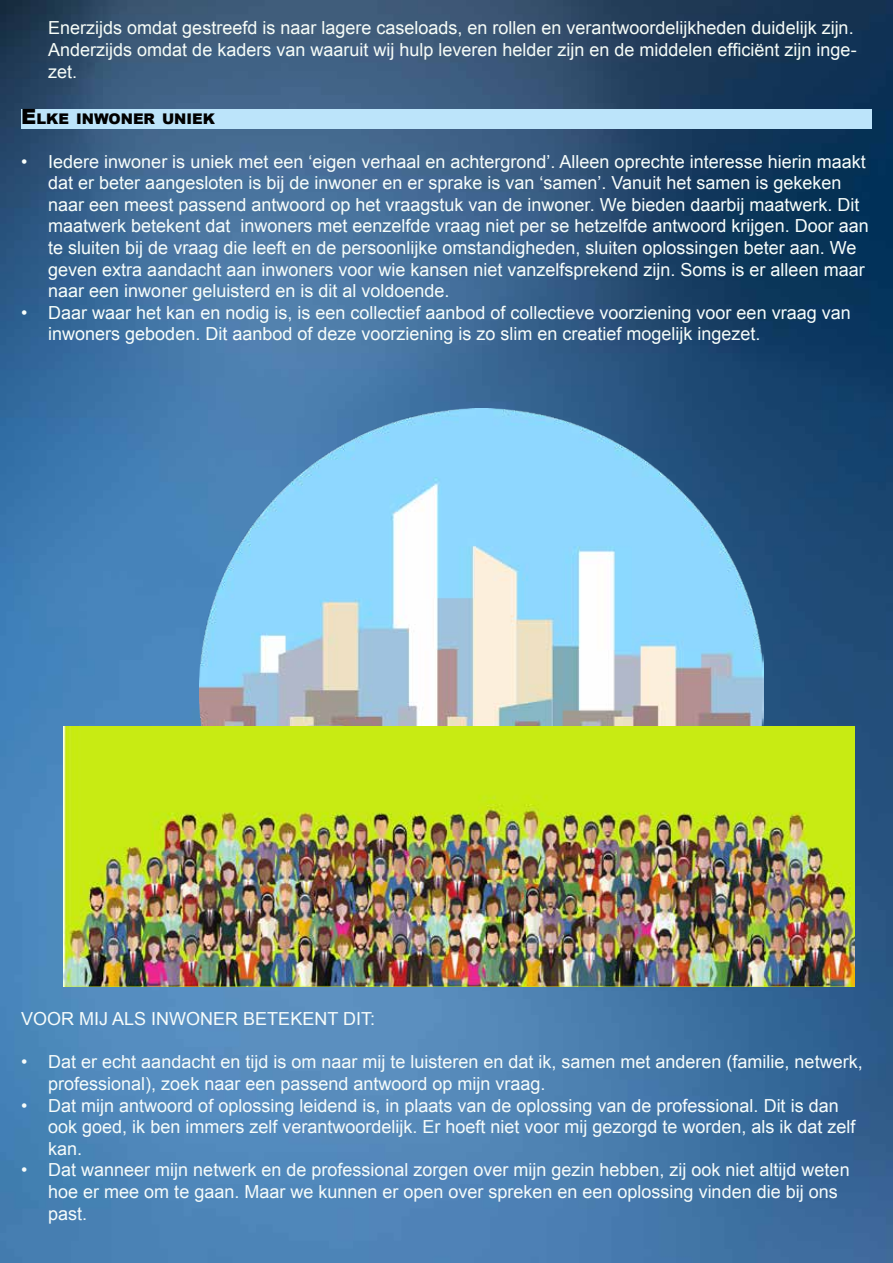
<style>
.page{position:relative;width:893px;height:1263px;background:#fff}
.page>*{position:absolute;margin:0;border:0;box-sizing:border-box;transform-origin:0 0}
.t1{font:18px/21.6px "Arial";color:#f8fefb}
.t2{font:18px/21.6px "Arial";color:#f6fcfb}
.t3{font:18px/21.6px "Arial";color:#f7fdf8}
.t4{font:900 14.7px "Arial";color:#000}
.s1{font-size:21px}
</style>
<div class="page">
<img style="left:0;top:0;width:893px;height:1263px">
<img style="left:200px;top:408px;width:563px;height:318px">
<div style="left:21px;top:109px;width:851px;height:20px;background:#bce4fa"></div>
<img style="left:64px;top:726px;width:791px;height:260px">
<p class="t3" style="left:48px;top:17px;width:810px">Enerzijds omdat gestreefd is naar lagere caseloads, en rollen en verantwoordelijkheden duidelijk zijn.<br>Anderzijds omdat de kaders van waaruit wij hulp leveren helder zijn en de middelen efficiënt zijn inge&shy;zet.</p>
<p class="t4" style="left:21px;top:108px;width:194px"><span class="s1">E</span>LKE INWONER UNIEK</p>
<p class="t1" style="left:48px;top:151px;width:822px;text-indent:-27px">• Iedere inwoner is uniek met een ‘eigen verhaal en achtergrond’. Alleen oprechte interesse hierin maakt dat er beter aangesloten is bij de inwoner en er sprake is van ‘samen’. Vanuit het samen is gekeken naar een meest passend antwoord op het vraagstuk van de inwoner. We bieden daarbij maatwerk. Dit maatwerk betekent dat inwoners met eenzelfde vraag niet per se hetzelfde antwoord krijgen. Door aan te sluiten bij de vraag die leeft en de persoonlijke omstandigheden, sluiten oplossingen beter aan. We geven extra aandacht aan inwoners voor wie kansen niet vanzelfsprekend zijn. Soms is er alleen maar naar een inwoner geluisterd en is dit al voldoende.</p>
<p class="t1" style="left:48px;top:302px;width:804px;text-indent:-27px">• Daar waar het kan en nodig is, is een collectief aanbod of collectieve voorziening voor een vraag van inwoners geboden. Dit aanbod of deze voorziening is zo slim en creatief mogelijk ingezet.</p>
<p class="t2" style="left:21px;top:1008px;width:355px">VOOR MIJ ALS INWONER BETEKENT DIT:</p>
<p class="t2" style="left:48px;top:1051px;width:816px;text-indent:-27px">• Dat er echt aandacht en tijd is om naar mij te luisteren en dat ik, samen met anderen (familie, netwerk, professional), zoek naar een passend antwoord op mijn vraag.</p>
<p class="t2" style="left:48px;top:1095px;width:809px;text-indent:-27px">• Dat mijn antwoord of oplossing leidend is, in plaats van de oplossing van de professional. Dit is dan ook goed, ik ben immers zelf verantwoordelijk. Er hoeft niet voor mij gezorgd te worden, als ik dat zelf kan.</p>
<p class="t2" style="left:48px;top:1159px;width:803px;text-indent:-27px">• Dat wanneer mijn netwerk en de professional zorgen over mijn gezin hebben, zij ook niet altijd weten hoe er mee om te gaan. Maar we kunnen er open over spreken en een oplossing vinden die bij ons past.</p>
</div>
